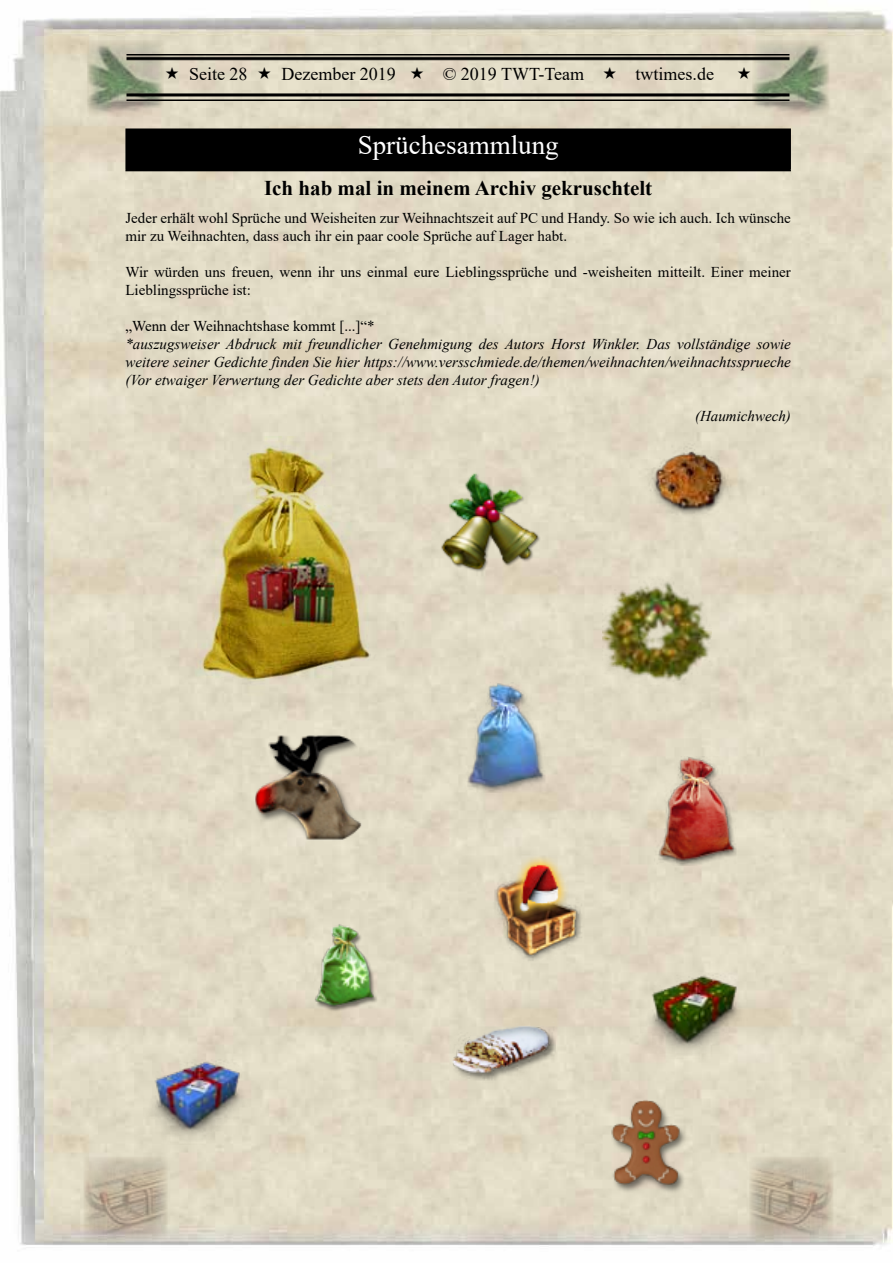
<style>
.page{position:relative;width:893px;height:1263px;background:#fff}
.page>*{position:absolute;margin:0;border:0;box-sizing:border-box;transform-origin:0 0}
.t1{font:27px "Times New Roman";color:#fff}
.t2{font:700 21px "Times New Roman";color:#000}
.t3{font:18px "Times New Roman";color:#000}
.t4{font:15px/18px "Times New Roman";color:#000}
.t5{font:italic 15px/18px "Times New Roman";color:#000;text-align:justify}
</style>
<div class="page">
<img style="left:0;top:10px;width:893px;height:1236px">
<img style="left:164px;top:54px;width:589px;height:46px">
<img style="left:87px;top:40px;width:77px;height:77px">
<img style="left:753px;top:40px;width:76px;height:77px">
<img style="left:84px;top:1157px;width:84px;height:84px">
<img style="left:749px;top:1157px;width:84px;height:84px">
<div style="left:126px;top:129px;width:664px;height:42px;background:#000"></div>
<hr style="left:125px;top:128px;width:666px;height:2px;background:#000">
<hr style="left:125px;top:130px;width:2px;height:40px;background:#000">
<hr style="left:789px;top:130px;width:2px;height:40px;background:#000">
<hr style="left:125px;top:170px;width:666px;height:1px;background:#000">
<img style="left:435px;top:468px;width:109px;height:110px">
<img style="left:446px;top:996px;width:110px;height:110px">
<img style="left:640px;top:756px;width:110px;height:110px">
<img style="left:486px;top:854px;width:109px;height:109px">
<img style="left:449px;top:683px;width:110px;height:109px">
<img style="left:291px;top:912px;width:109px;height:110px">
<img style="left:602px;top:578px;width:110px;height:109px">
<img style="left:635px;top:431px;width:110px;height:110px">
<img style="left:592px;top:1090px;width:110px;height:109px">
<img style="left:640px;top:949px;width:110px;height:110px">
<img style="left:143px;top:1035px;width:110px;height:109px">
<img style="left:253px;top:732px;width:109px;height:110px">
<img style="left:179px;top:436px;width:207px;height:271px">
<svg style="left:166px;top:67px;width:12px;height:12px"></svg>
<svg style="left:258px;top:67px;width:13px;height:12px"></svg>
<svg style="left:411px;top:67px;width:12px;height:12px"></svg>
<svg style="left:604px;top:67px;width:12px;height:12px"></svg>
<svg style="left:738px;top:67px;width:12px;height:12px"></svg>
<p class="t3" style="left:189px;top:62px;width:60px">Seite 28</p>
<p class="t3" style="left:281px;top:62px;width:116px">Dezember 2019</p>
<p class="t3" style="left:443px;top:62px;width:143px">© 2019 TWT-Team</p>
<p class="t3" style="left:635px;top:62px;width:80px">twtimes.de</p>
<h1 class="t1" style="left:358px;top:126px;width:202px">Sprüchesammlung</h1>
<h2 class="t2" style="left:264px;top:173px;width:390px">Ich hab mal in meinem Archiv gekruschtelt</h2>
<p class="t4" style="left:125px;top:209px;width:667px">Jeder erhält wohl Sprüche und Weisheiten zur Weihnachtszeit auf PC und Handy. So wie ich auch. Ich wünsche mir zu Weihnachten, dass auch ihr ein paar coole Sprüche auf Lager habt.</p>
<p class="t4" style="left:125px;top:263px;width:667px">Wir würden uns freuen, wenn ihr uns einmal eure Lieblingssprüche und -weisheiten mitteilt. Einer meiner<br>Lieblingssprüche ist:</p>
<p class="t4" style="left:125px;top:317px;width:251px">„Wenn der Weihnachtshase kommt [...]“*</p>
<p class="t5" style="left:125px;top:335px;width:667px">*auszugsweiser Abdruck mit freundlicher Genehmigung des Autors Horst Winkler. Das vollständige sowie weitere seiner Gedichte finden Sie hier https://www.versschmiede.de/themen/weihnachten/weihnachtssprueche (Vor etwaiger Verwertung der Gedichte aber stets den Autor fragen!)</p>
<p class="t5" style="left:695px;top:407px;width:97px">(Haumichwech)</p>
</div>
